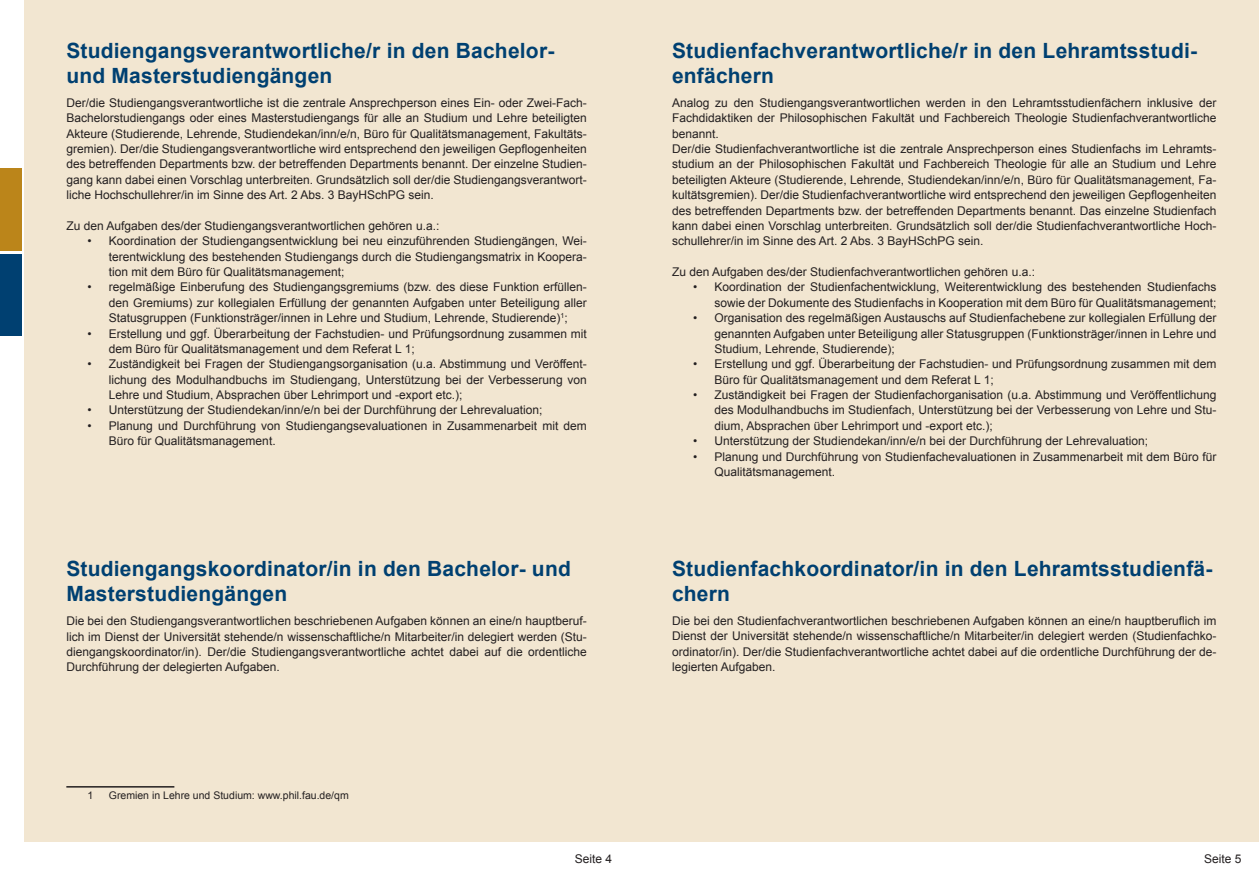
<style>
.page{position:relative;width:1259px;height:893px;background:#fff}
.page>*{position:absolute;margin:0;border:0;box-sizing:border-box;transform-origin:0 0}
.Überschrift{font:700 21px/25.2px "Arial";letter-spacing:.01em;color:#004071}
.Fließtext{font:12px/15.3px "Arial";color:#231f20;text-align:justify}
.Fußnote{font:10.5px "Arial";color:#231f20}
</style>
<div class="page">
<div style="left:0;top:254px;width:21px;height:81px;background:#004071"></div>
<div style="left:0;top:168px;width:21px;height:83px;background:#bb851a"></div>
<div style="left:24px;top:0;width:605px;height:842px;background:#f2e6d1"></div>
<hr style="left:66px;top:786px;width:108px;height:2px;background:#231f20">
<div style="left:629px;top:0;width:630px;height:842px;background:#f2e6d1"></div>
<p class="Überschrift" style="left:66px;top:38px;width:489px">Studiengangsverantwortliche/r in den Bachelor&shy;und Masterstudiengängen</p>
<p class="Fließtext" style="left:66px;top:95px;width:522px">Der/die Studiengangsverantwortliche ist die zentrale Ansprechperson eines Ein- oder Zwei-Fach-Bachelorstudiengangs oder eines Masterstudiengangs für alle an Studium und Lehre beteiligten Akteure (Studierende, Lehrende, Studiendekan/inn/e/n, Büro für Qualitätsmanagement, Fakultäts&shy;gremien). Der/die Studiengangsverantwortliche wird entsprechend den jeweiligen Gepflogenheiten des betreffenden Departments bzw. der betreffenden Departments benannt. Der einzelne Studien&shy;gang kann dabei einen Vorschlag unterbreiten. Grundsätzlich soll der/die Studiengangsverantwort&shy;liche Hochschullehrer/in im Sinne des Art. 2 Abs. 3 BayHSchPG sein.</p>
<p class="Fließtext" style="left:66px;top:218px;width:374px">Zu den Aufgaben des/der Studiengangsverantwortlichen gehören u.a.:</p>
<p class="Fließtext" style="left:109px;top:234px;width:479px;text-indent:-21px">• Koordination der Studiengangsentwicklung bei neu einzuführenden Studiengängen, Wei&shy;terentwicklung des bestehenden Studiengangs durch die Studiengangsmatrix in Koopera&shy;tion mit dem Büro für Qualitätsmanagement;</p>
<p class="Fließtext" style="left:109px;top:280px;width:479px;text-indent:-21px">• regelmäßige Einberufung des Studiengangsgremiums (bzw. des diese Funktion erfüllen&shy;den Gremiums) zur kollegialen Erfüllung der genannten Aufgaben unter Beteiligung aller Statusgruppen (Funktionsträger/innen in Lehre und Studium, Lehrende, Studierende)<sup>1</sup>;</p>
<p class="Fließtext" style="left:109px;top:326px;width:479px;text-indent:-21px">• Erstellung und ggf. Überarbeitung der Fachstudien- und Prüfungsordnung zusammen mit dem Büro für Qualitätsmanagement und dem Referat L 1;</p>
<p class="Fließtext" style="left:109px;top:357px;width:479px;text-indent:-21px">• Zuständigkeit bei Fragen der Studiengangsorganisation (u.a. Abstimmung und Veröffent&shy;lichung des Modulhandbuchs im Studiengang, Unterstützung bei der Verbesserung von Lehre und Studium, Absprachen über Lehrimport und -export etc.);</p>
<p class="Fließtext" style="left:88px;top:403px;width:456px">• Unterstützung der Studiendekan/inn/e/n bei der Durchführung der Lehrevaluation;</p>
<p class="Fließtext" style="left:109px;top:418px;width:479px;text-indent:-21px">• Planung und Durchführung von Studiengangsevaluationen in Zusammenarbeit mit dem<br>Büro für Qualitätsmanagement.</p>
<p class="Überschrift" style="left:66px;top:557px;width:506px">Studiengangskoordinator/in in den Bachelor- und<br>Masterstudiengängen</p>
<p class="Fließtext" style="left:66px;top:613px;width:522px">Die bei den Studiengangsverantwortlichen beschriebenen Aufgaben können an eine/n hauptberuf&shy;lich im Dienst der Universität stehende/n wissenschaftliche/n Mitarbeiter/in delegiert werden (Stu&shy;diengangskoordinator/in). Der/die Studiengangsverantwortliche achtet dabei auf die ordentliche Durchführung der delegierten Aufgaben.</p>
<p class="Fußnote" style="left:88px;top:789px;width:7px">1</p>
<p class="Fußnote" style="left:109px;top:789px;width:241px">Gremien in Lehre und Studium: www.phil.fau.de/qm</p>
<p class="Überschrift" style="left:672px;top:38px;width:526px">Studienfachverantwortliche/r in den Lehramtsstudi&shy;enfächern</p>
<p class="Fließtext" style="left:672px;top:95px;width:546px">Analog zu den Studiengangsverantwortlichen werden in den Lehramtsstudienfächern inklusive der Fachdidaktiken der Philosophischen Fakultät und Fachbereich Theologie Studienfachverantwortliche benannt.</p>
<p class="Fließtext" style="left:672px;top:141px;width:546px">Der/die Studienfachverantwortliche ist die zentrale Ansprechperson eines Studienfachs im Lehramts&shy;studium an der Philosophischen Fakultät und Fachbereich Theologie für alle an Studium und Lehre beteiligten Akteure (Studierende, Lehrende, Studiendekan/inn/e/n, Büro für Qualitätsmanagement, Fa&shy;kultätsgremien). Der/die Studienfachverantwortliche wird entsprechend den jeweiligen Gepflogenheiten des betreffenden Departments bzw. der betreffenden Departments benannt. Das einzelne Studienfach kann dabei einen Vorschlag unterbreiten. Grundsätzlich soll der/die Studienfachverantwortliche Hoch&shy;schullehrer/in im Sinne des Art. 2 Abs. 3 BayHSchPG sein.</p>
<p class="Fließtext" style="left:672px;top:264px;width:364px">Zu den Aufgaben des/der Studienfachverantwortlichen gehören u.a.:</p>
<p class="Fließtext" style="left:693px;top:280px;width:524px;text-align:right">• Koordination der Studienfachentwicklung, Weiterentwicklung des bestehenden Studienfachs sowie der Dokumente des Studienfachs in Kooperation mit dem Büro für Qualitätsmanagement;</p>
<p class="Fließtext" style="left:714px;top:310px;width:503px;text-indent:-21px">• Organisation des regelmäßigen Austauschs auf Studienfachebene zur kollegialen Erfüllung der genannten Aufgaben unter Beteiligung aller Statusgruppen (Funktionsträger/innen in Lehre und Studium, Lehrende, Studierende);</p>
<p class="Fließtext" style="left:714px;top:357px;width:503px;text-indent:-21px">• Erstellung und ggf. Überarbeitung der Fachstudien- und Prüfungsordnung zusammen mit dem<br>Büro für Qualitätsmanagement und dem Referat L 1;</p>
<p class="Fließtext" style="left:714px;top:387px;width:503px;text-indent:-21px">• Zuständigkeit bei Fragen der Studienfachorganisation (u.a. Abstimmung und Veröffentlichung des Modulhandbuchs im Studienfach, Unterstützung bei der Verbesserung von Lehre und Stu&shy;dium, Absprachen über Lehrimport und -export etc.);</p>
<p class="Fließtext" style="left:693px;top:433px;width:456px">• Unterstützung der Studiendekan/inn/e/n bei der Durchführung der Lehrevaluation;</p>
<p class="Fließtext" style="left:714px;top:449px;width:503px;text-indent:-21px">• Planung und Durchführung von Studienfachevaluationen in Zusammenarbeit mit dem Büro für<br>Qualitätsmanagement.</p>
<p class="Überschrift" style="left:672px;top:556px;width:542px">Studienfachkoordinator/in in den Lehramtsstudienfä&shy;chern</p>
<p class="Fließtext" style="left:672px;top:613px;width:546px">Die bei den Studienfachverantwortlichen beschriebenen Aufgaben können an eine/n hauptberuflich im Dienst der Universität stehende/n wissenschaftliche/n Mitarbeiter/in delegiert werden (Studienfachko&shy;ordinator/in). Der/die Studienfachverantwortliche achtet dabei auf die ordentliche Durchführung der de&shy;legierten Aufgaben.</p>
<p class="Fließtext" style="left:575px;top:852px;width:39px">Seite 4</p>
<p class="Fließtext" style="left:1204px;top:852px;width:39px">Seite 5</p>
</div>
